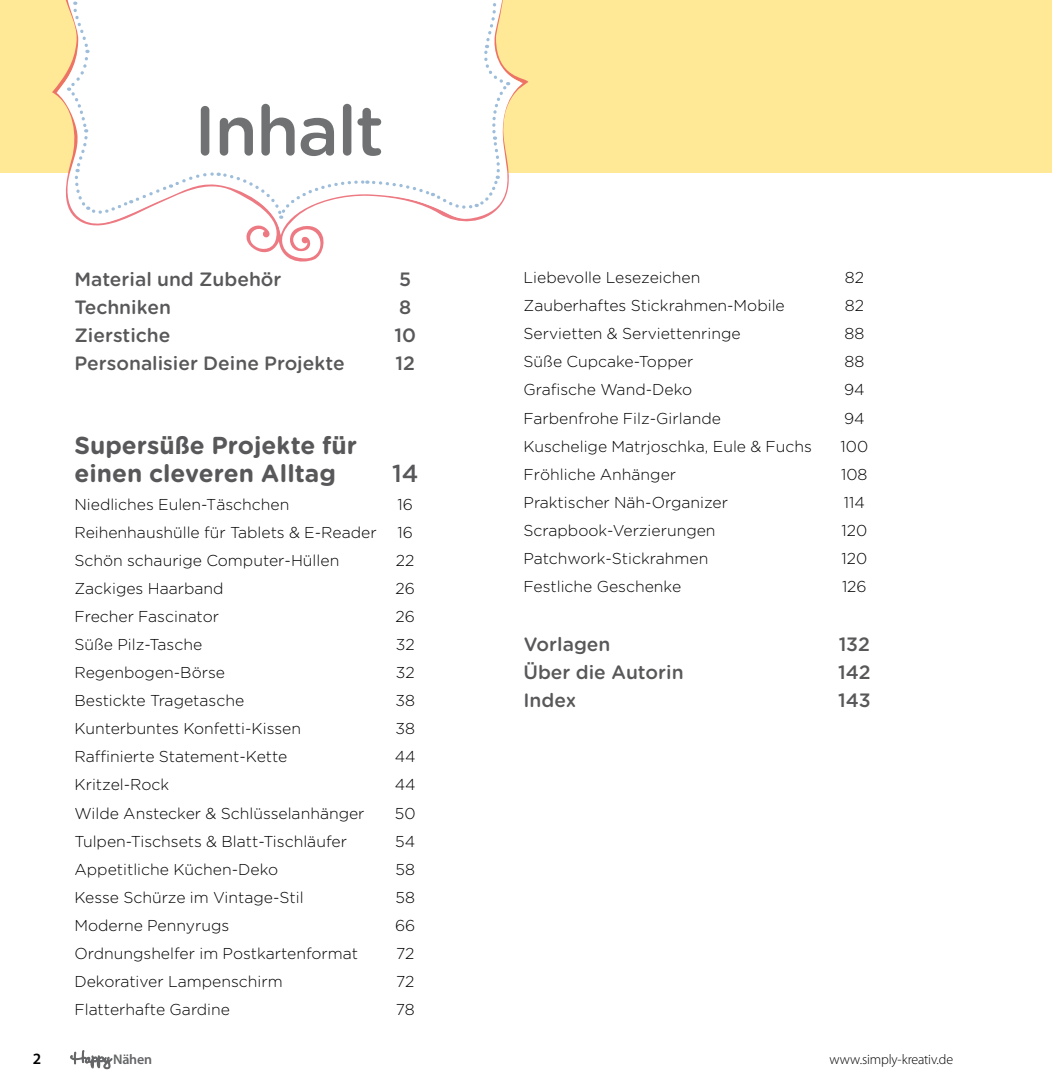
<style>
.page{position:relative;width:1052px;height:1092px;background:#fff}
.page>*{position:absolute;margin:0;border:0;box-sizing:border-box;transform-origin:0 0}
.t1{font:500 70px "Gotham Rounded";letter-spacing:-.025em;color:#707172}
.t2{font:700 24.5px/28px "Gotham Rounded";color:#58585a}
.t3{font:500 24.5px "Gotham Rounded";color:#58585a}
.t4{font:500 19.25px "Gotham Rounded";color:#58585a}
.t5{font:19.25px "Wendy LP Bold";color:#646567}
.t6{font:300 15.75px "Gotham Rounded";color:#000}
.t7{font:600 15.75px "Myriad Pro";color:#000}
.t8{font:300 14px "Myriad Pro";letter-spacing:-.01em;color:#000}
.t9{font:600 14px "Myriad Pro";letter-spacing:-.015em;color:#646567}
</style>
<div class="page">
<svg style="left:70px;top:1050px;width:42px;height:20px"></svg>
<div style="left:0;top:0;width:1052px;height:172px;background:#ffe997"></div>
<svg style="left:52px;top:79px;width:476px;height:183px"></svg>
<svg style="left:57px;top:0;width:467px;height:235px"></svg>
<div style="left:66px;top:0;width:444px;height:219px;background:#fff"></div>
<h1 class="t1" style="left:194px;top:91px;width:192px">Inhalt</h1>
<p class="t7" style="left:33px;top:1048px;width:10px">2</p>
<p class="t4" style="left:74px;top:268px;width:209px">Material und Zubehör</p>
<p class="t4" style="left:399px;top:268px;width:13px">5</p>
<p class="t4" style="left:74px;top:296px;width:98px">Techniken</p>
<p class="t4" style="left:399px;top:296px;width:14px">8</p>
<p class="t4" style="left:74px;top:324px;width:97px">Zierstiche</p>
<p class="t4" style="left:394px;top:324px;width:23px">10</p>
<p class="t4" style="left:74px;top:352px;width:272px">Personalisier Deine Projekte</p>
<p class="t4" style="left:395px;top:352px;width:21px">12</p>
<h2 class="t2" style="left:74px;top:431px;width:284px">Supersüße Projekte für einen cleveren Alltag</h2>
<h2 class="t3" style="left:392px;top:459px;width:28px">14</h2>
<p class="t6" style="left:74px;top:496px;width:216px">Niedliches Eulen-Täschchen</p>
<p class="t6" style="left:397px;top:496px;width:17px">16</p>
<p class="t6" style="left:74px;top:524px;width:304px">Reihenhaushülle für Tablets &amp; E-Reader</p>
<p class="t6" style="left:397px;top:524px;width:17px">16</p>
<p class="t6" style="left:74px;top:552px;width:266px">Schön schaurige Computer-Hüllen</p>
<p class="t6" style="left:396px;top:552px;width:20px">22</p>
<p class="t6" style="left:74px;top:580px;width:151px">Zackiges Haarband</p>
<p class="t6" style="left:395px;top:580px;width:21px">26</p>
<p class="t6" style="left:74px;top:608px;width:146px">Frecher Fascinator</p>
<p class="t6" style="left:395px;top:608px;width:21px">26</p>
<p class="t6" style="left:74px;top:636px;width:129px">Süße Pilz-Tasche</p>
<p class="t6" style="left:396px;top:636px;width:20px">32</p>
<p class="t6" style="left:74px;top:664px;width:152px">Regenbogen-Börse</p>
<p class="t6" style="left:396px;top:664px;width:20px">32</p>
<p class="t6" style="left:74px;top:692px;width:171px">Bestickte Tragetasche</p>
<p class="t6" style="left:395px;top:692px;width:21px">38</p>
<p class="t6" style="left:74px;top:720px;width:228px">Kunterbuntes Konfetti-Kissen</p>
<p class="t6" style="left:395px;top:720px;width:21px">38</p>
<p class="t6" style="left:74px;top:748px;width:214px">Raffinierte Statement-Kette</p>
<p class="t6" style="left:395px;top:748px;width:22px">44</p>
<p class="t6" style="left:74px;top:776px;width:96px">Kritzel-Rock</p>
<p class="t6" style="left:395px;top:776px;width:22px">44</p>
<p class="t6" style="left:74px;top:804px;width:292px">Wilde Anstecker &amp; Schlüsselanhänger</p>
<p class="t6" style="left:395px;top:804px;width:22px">50</p>
<p class="t6" style="left:74px;top:832px;width:274px">Tulpen-Tischsets &amp; Blatt-Tischläufer</p>
<p class="t6" style="left:395px;top:832px;width:21px">54</p>
<p class="t6" style="left:74px;top:860px;width:205px">Appetitliche Küchen-Deko</p>
<p class="t6" style="left:395px;top:860px;width:21px">58</p>
<p class="t6" style="left:74px;top:888px;width:231px">Kesse Schürze im Vintage-Stil</p>
<p class="t6" style="left:395px;top:888px;width:21px">58</p>
<p class="t6" style="left:74px;top:916px;width:156px">Moderne Pennyrugs</p>
<p class="t6" style="left:395px;top:916px;width:22px">66</p>
<p class="t6" style="left:74px;top:944px;width:285px">Ordnungshelfer im Postkartenformat</p>
<p class="t6" style="left:396px;top:944px;width:20px">72</p>
<p class="t6" style="left:74px;top:972px;width:210px">Dekorativer Lampenschirm</p>
<p class="t6" style="left:396px;top:972px;width:20px">72</p>
<p class="t6" style="left:74px;top:1000px;width:157px">Flatterhafte Gardine</p>
<p class="t6" style="left:396px;top:1000px;width:21px">78</p>
<p class="t6" style="left:523px;top:269px;width:178px">Liebevolle Lesezeichen</p>
<p class="t6" style="left:844px;top:269px;width:21px">82</p>
<p class="t6" style="left:523px;top:297px;width:263px">Zauberhaftes Stickrahmen-Mobile</p>
<p class="t6" style="left:844px;top:297px;width:21px">82</p>
<p class="t6" style="left:523px;top:325px;width:219px">Servietten &amp; Serviettenringe</p>
<p class="t6" style="left:844px;top:325px;width:21px">88</p>
<p class="t6" style="left:523px;top:353px;width:171px">Süße Cupcake-Topper</p>
<p class="t6" style="left:844px;top:353px;width:21px">88</p>
<p class="t6" style="left:523px;top:381px;width:170px">Grafische Wand-Deko</p>
<p class="t6" style="left:844px;top:381px;width:22px">94</p>
<p class="t6" style="left:523px;top:409px;width:199px">Farbenfrohe Filz-Girlande</p>
<p class="t6" style="left:844px;top:409px;width:22px">94</p>
<p class="t6" style="left:523px;top:437px;width:290px">Kuschelige Matrjoschka, Eule &amp; Fuchs</p>
<p class="t6" style="left:840px;top:437px;width:29px">100</p>
<p class="t6" style="left:523px;top:465px;width:154px">Fröhliche Anhänger</p>
<p class="t6" style="left:841px;top:465px;width:28px">108</p>
<p class="t6" style="left:523px;top:493px;width:206px">Praktischer Näh-Organizer</p>
<p class="t6" style="left:844px;top:493px;width:23px">114</p>
<p class="t6" style="left:523px;top:521px;width:194px">Scrapbook-Verzierungen</p>
<p class="t6" style="left:841px;top:521px;width:27px">120</p>
<p class="t6" style="left:523px;top:549px;width:186px">Patchwork-Stickrahmen</p>
<p class="t6" style="left:841px;top:549px;width:27px">120</p>
<p class="t6" style="left:523px;top:577px;width:159px">Festliche Geschenke</p>
<p class="t6" style="left:842px;top:577px;width:26px">126</p>
<p class="t4" style="left:523px;top:633px;width:88px">Vorlagen</p>
<p class="t4" style="left:838px;top:633px;width:33px">132</p>
<p class="t4" style="left:523px;top:661px;width:162px">Über die Autorin</p>
<p class="t4" style="left:838px;top:661px;width:34px">142</p>
<p class="t4" style="left:523px;top:689px;width:55px">Index</p>
<p class="t4" style="left:838px;top:689px;width:34px">143</p>
<p class="t5" style="left:72px;top:1046px;width:41px;rotate:-1deg">Happy</p>
<p class="t9" style="left:113px;top:1050px;width:40px">Nähen</p>
<p class="t8" style="left:829px;top:1050px;width:125px">www.simply-kreativ.de</p>
</div>
